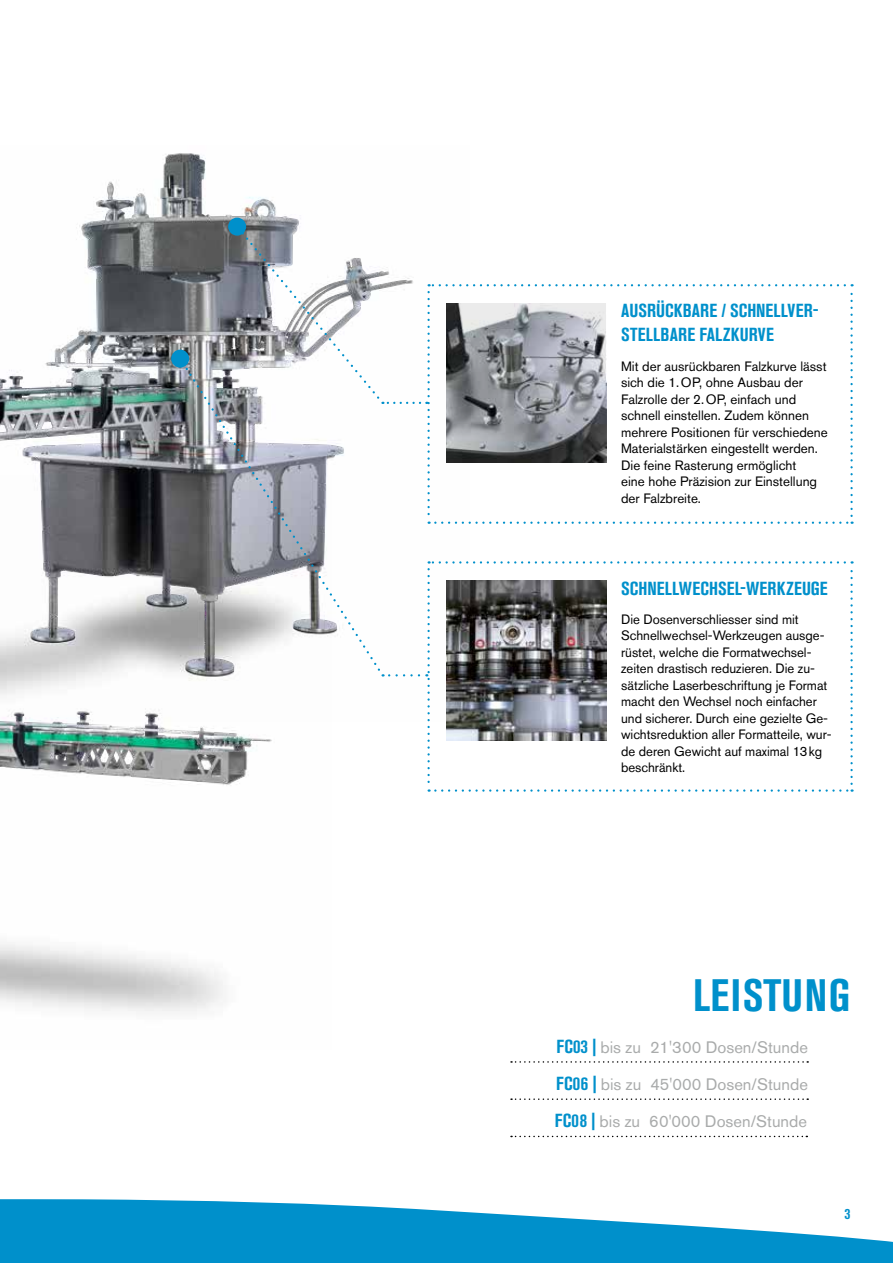
<style>
.page{position:relative;width:893px;height:1263px;background:#fff}
.page>*{position:absolute;margin:0;border:0;box-sizing:border-box;transform-origin:0 0}
.t1{font:700 condensed 45px "Akzidenz Grotesk Pro";letter-spacing:.035em;color:#0090cb}
.t2{font:700 condensed 18.75px/24px "Akzidenz Grotesk Pro";letter-spacing:.01em;color:#0090cb}
.t3{font:16.5px "Akzidenz Grotesk Pro";color:#a9abab}
.t4{font:700 condensed 15px "Akzidenz Grotesk Pro";color:#0090cb}
.t5{font:13.5px/16.5px "Akzidenz Grotesk Pro";color:#000}
.s1{font-weight:700;font-stretch:condensed;font-size:18.75px;color:#0090cb}
</style>
<div class="page">
<svg style="left:0;top:1199px;width:893px;height:64px;fill:#0090cb"></svg>
<img style="left:0;top:153px;width:426px;height:524px">
<img style="left:0;top:476px;width:331px;height:536px">
<svg style="left:236px;top:225px;width:184px;height:179px"></svg>
<div style="left:228px;top:218px;width:18px;height:18px;background:#0090cb;border-radius:50%"></div>
<svg style="left:179px;top:358px;width:203px;height:315px"></svg>
<svg style="left:383px;top:674px;width:36px;height:2px"></svg>
<div style="left:171px;top:350px;width:18px;height:18px;background:#0090cb;border-radius:50%"></div>
<svg style="left:426px;top:561px;width:427px;height:231px"></svg>
<svg style="left:426px;top:284px;width:427px;height:240px"></svg>
<svg style="left:511px;top:1061px;width:297px;height:2px"></svg>
<svg style="left:511px;top:1098px;width:297px;height:2px"></svg>
<svg style="left:511px;top:1136px;width:296px;height:1px"></svg>
<h2 class="t2" style="left:621px;top:299px;width:199px">AUSRÜCKBARE / SCHNELLVER-<br>STELLBARE FALZKURVE</h2>
<p class="t5" style="left:621px;top:358px;width:208px">Mit der ausrückbaren Falzkurve lässt sich die 1.OP, ohne Ausbau der<br>Falzrolle der 2.OP, einfach und schnell einstellen. Zudem können mehrere Positionen für verschiedene<br>Materialstärken eingestellt werden.<br>Die feine Rasterung ermöglicht<br>eine hohe Präzision zur Einstellung der Falzbreite.</p>
<h2 class="t2" style="left:621px;top:576px;width:208px">SCHNELLWECHSEL-WERKZEUGE</h2>
<p class="t5" style="left:621px;top:611px;width:212px">Die Dosenverschliesser sind mit Schnellwechsel-Werkzeugen ausge&shy;rüstet, welche die Formatwechsel&shy;zeiten drastisch reduzieren. Die zu&shy;sätzliche Laserbeschriftung je Format macht den Wechsel noch einfacher und sicherer. Durch eine gezielte Ge&shy;wichtsreduktion aller Formatteile, wur&shy;de deren Gewicht auf maximal 13kg beschränkt.</p>
<h1 class="t1" style="left:693px;top:966px;width:159px">LEISTUNG</h1>
<p class="t3" style="left:556px;top:1036px;width:253px"><span class="s1">FC03 |</span> bis zu 21'300 Dosen/Stunde</p>
<p class="t3" style="left:556px;top:1073px;width:253px"><span class="s1">FC06 |</span> bis zu 45'000 Dosen/Stunde</p>
<p class="t3" style="left:555px;top:1111px;width:254px"><span class="s1">FC08 |</span> bis zu 60'000 Dosen/Stunde</p>
<p class="t4" style="left:844px;top:1204px;width:7px">3</p>
</div>
